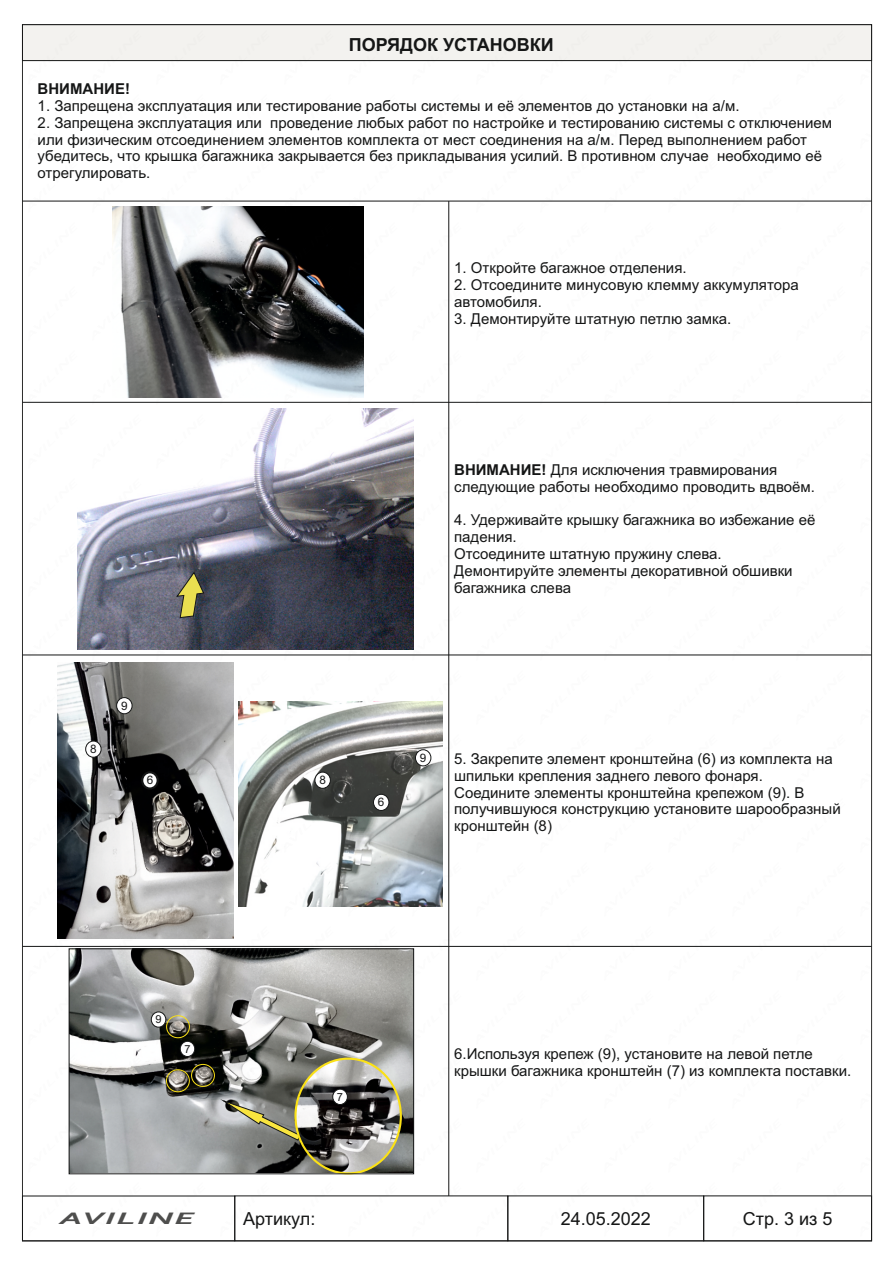
<style>
.page{position:relative;width:893px;height:1262px;background:#fff}
.page>*{position:absolute;margin:0;border:0;box-sizing:border-box;transform-origin:0 0}
.t1{font:18px "Arial";color:#151616}
.t2{font:700 18px "Arial";color:#151616}
.t3{font:italic 700 17.55px "Corbel";letter-spacing:.04em;color:#4e4e4d;scale:2.06 1}
.t4{font:15px/16.8px "Arial";color:#151616}
.t5{font:700 15px "Arial";color:#151616}
.t6{font:11.7px "Arial";color:#151616}
.t7{font:11.1px "Arial";color:#151616}
.t8{font:10.95px "Arial";color:#151616}
.s1{font-weight:700}
</style>
<div class="page">
<div style="left:22px;top:1195px;width:213px;height:46px;border:1px solid #151616"></div>
<div style="left:234px;top:1195px;width:274px;height:46px;border:1px solid #151616"></div>
<div style="left:507px;top:1195px;width:196px;height:46px;border:1px solid #151616"></div>
<div style="left:703px;top:1195px;width:168px;height:46px;border:1px solid #151616"></div>
<div style="left:21px;top:24px;width:850px;height:1216px;background:#bfbfbf;opacity:.02"></div>
<p class="t2" style="left:349px;top:38px;width:206px">ПОРЯДОК УСТАНОВКИ</p>
<p class="t5" style="left:38px;top:83px;width:94px">ВНИМАНИЕ!</p>
<p class="t4" style="left:38px;top:99px;width:703px">1. Запрещена эксплуатация или тестирование работы системы и её элементов до установки на а/м.</p>
<p class="t4" style="left:38px;top:116px;width:796px">2. Запрещена эксплуатация или проведение любых работ по настройке и тестированию системы с отключением или физическим отсоединением элементов комплекта от мест соединения на а/м. Перед выполнением работ убедитесь, что крышка багажника закрывается без прикладывания усилий. В противном случае необходимо её отрегулировать.</p>
<p class="t4" style="left:454px;top:261px;width:234px">1. Откройте багажное отделения.</p>
<p class="t4" style="left:454px;top:278px;width:346px">2. Отсоедините минусовую клемму аккумулятора автомобиля.</p>
<p class="t4" style="left:454px;top:311px;width:279px">3. Демонтируйте штатную петлю замка.</p>
<p class="t6" style="left:90px;top:744px;width:8px">8</p>
<p class="t6" style="left:121px;top:701px;width:8px">9</p>
<p class="t6" style="left:147px;top:776px;width:8px">6</p>
<p class="t6" style="left:319px;top:775px;width:8px">8</p>
<p class="t4" style="left:454px;top:463px;width:362px"><span class="s1">ВНИМАНИЕ!</span> Для исключения травмирования следующие работы необходимо проводить вдвоём.</p>
<p class="t4" style="left:454px;top:513px;width:363px">4. Удерживайте крышку багажника во избежание её падения.<br>Отсоедините штатную пружину слева.<br>Демонтируйте элементы декоративной обшивки багажника слева</p>
<p class="t6" style="left:378px;top:798px;width:8px">6</p>
<p class="t6" style="left:420px;top:753px;width:8px">9</p>
<p class="t4" style="left:454px;top:751px;width:388px">5. Закрепите элемент кронштейна (6) из комплекта на шпильки крепления заднего левого фонаря.<br>Соедините элементы кронштейна крепежом (9). В получившуюся конструкцию установите шарообразный кронштейн (8)</p>
<p class="t8" style="left:155px;top:1015px;width:8px">9</p>
<p class="t8" style="left:184px;top:1044px;width:8px">7</p>
<p class="t7" style="left:337px;top:1092px;width:8px">7</p>
<p class="t4" style="left:454px;top:1046px;width:399px">6.Используя крепеж (9), установите на левой петле крышки багажника кронштейн (7) из комплекта поставки.</p>
<p class="t3" style="left:60px;top:1210px;width:67px">AVILINE</p>
<p class="t1" style="left:243px;top:1211px;width:74px">Артикул:</p>
<p class="t1" style="left:560px;top:1211px;width:92px">24.05.2022</p>
<p class="t1" style="left:742px;top:1211px;width:91px">Стр. 3 из 5</p>
</div>
